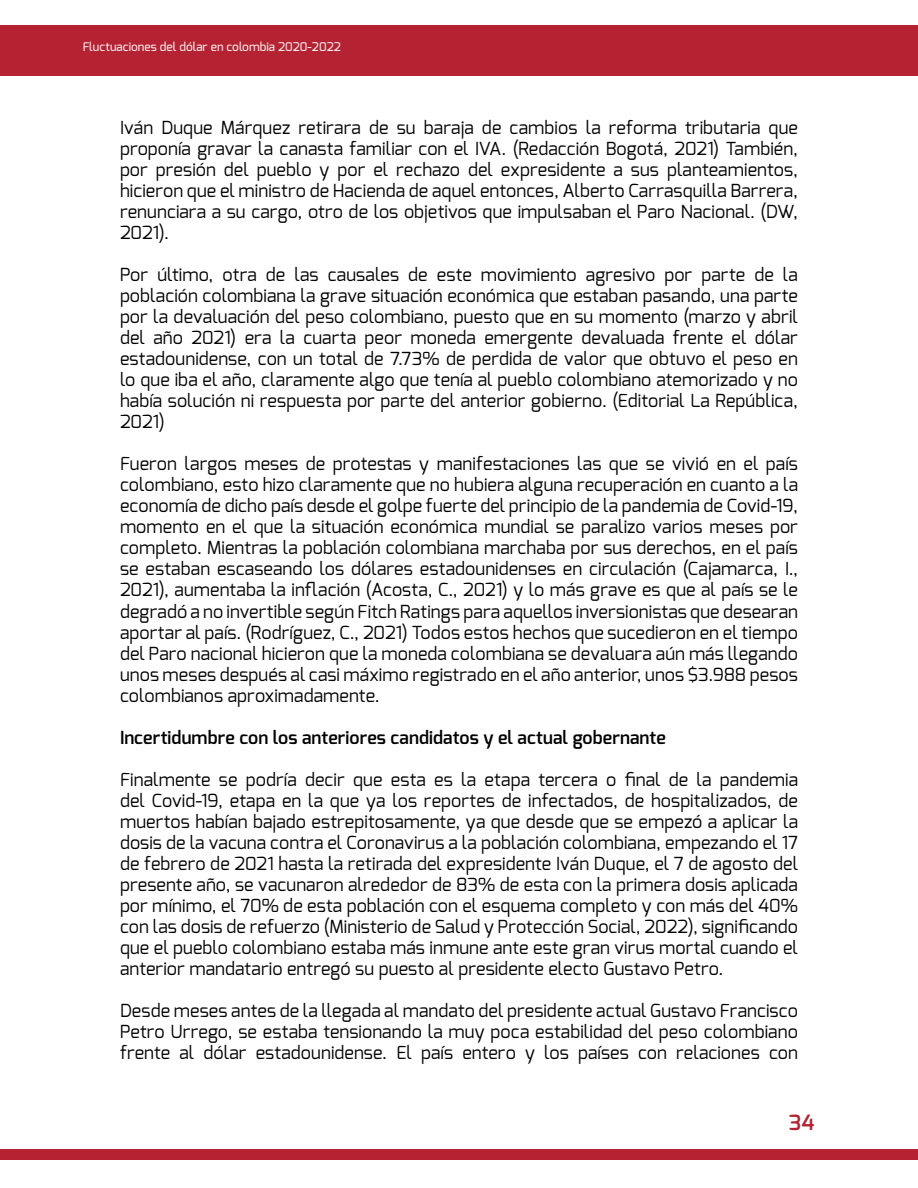
<style>
.page{position:relative;width:918px;height:1188px;background:#fff}
.page>*{position:absolute;margin:0;border:0;box-sizing:border-box;transform-origin:0 0}
.t1{font:600 21px "Exo";color:#b52232}
.t2{font:18px/21px "Exo";letter-spacing:.005em;color:#000;text-align:justify}
.t3{font:600 18px "Exo";letter-spacing:.005em;color:#000}
.t4{font:500 12px "Exo";color:#fff}
</style>
<div class="page">
<div style="left:0;top:25px;width:918px;height:51px;background:#b52232"></div>
<div style="left:0;top:1150px;width:918px;height:10px;background:#b52232"></div>
<p class="t4" style="left:82px;top:39px;width:260px">Fluctuaciones del dólar en colombia 2020-2022</p>
<p class="t2" style="left:120px;top:117px;width:680px">Iván Duque Márquez retirara de su baraja de cambios la reforma tributaria que proponía gravar la canasta familiar con el IVA. (Redacción Bogotá, 2021) También, por presión del pueblo y por el rechazo del expresidente a sus planteamientos, hicieron que el ministro de Hacienda de aquel entonces, Alberto Carrasquilla Barrera, renunciara a su cargo, otro de los objetivos que impulsaban el Paro Nacional. (DW, 2021).</p>
<p class="t2" style="left:120px;top:264px;width:680px">Por último, otra de las causales de este movimiento agresivo por parte de la población colombiana la grave situación económica que estaban pasando, una parte por la devaluación del peso colombiano, puesto que en su momento (marzo y abril del año 2021) era la cuarta peor moneda emergente devaluada frente el dólar estadounidense, con un total de 7.73% de perdida de valor que obtuvo el peso en lo que iba el año, claramente algo que tenía al pueblo colombiano atemorizado y no había solución ni respuesta por parte del anterior gobierno. (Editorial La República, 2021)</p>
<p class="t2" style="left:120px;top:453px;width:680px">Fueron largos meses de protestas y manifestaciones las que se vivió en el país colombiano, esto hizo claramente que no hubiera alguna recuperación en cuanto a la economía de dicho país desde el golpe fuerte del principio de la pandemia de Covid-19, momento en el que la situación económica mundial se paralizo varios meses por completo. Mientras la población colombiana marchaba por sus derechos, en el país se estaban escaseando los dólares estadounidenses en circulación (Cajamarca, I., 2021), aumentaba la inflación (Acosta, C., 2021) y lo más grave es que al país se le degradó a no invertible según Fitch Ratings para aquellos inversionistas que desearan aportar al país. (Rodríguez, C., 2021) Todos estos hechos que sucedieron en el tiempo del Paro nacional hicieron que la moneda colombiana se devaluara aún más llegando unos meses después al casi máximo registrado en el año anterior, unos $3.988 pesos colombianos aproximadamente.</p>
<p class="t3" style="left:120px;top:725px;width:547px">Incertidumbre con los anteriores candidatos y el actual gobernante</p>
<p class="t2" style="left:120px;top:768px;width:680px">Finalmente se podría decir que esta es la etapa tercera o final de la pandemia del Covid-19, etapa en la que ya los reportes de infectados, de hospitalizados, de muertos habían bajado estrepitosamente, ya que desde que se empezó a aplicar la dosis de la vacuna contra el Coronavirus a la población colombiana, empezando el 17 de febrero de 2021 hasta la retirada del expresidente Iván Duque, el 7 de agosto del presente año, se vacunaron alrededor de 83% de esta con la primera dosis aplicada por mínimo, el 70% de esta población con el esquema completo y con más del 40% con las dosis de refuerzo (Ministerio de Salud y Protección Social, 2022), significando que el pueblo colombiano estaba más inmune ante este gran virus mortal cuando el anterior mandatario entregó su puesto al presidente electo Gustavo Petro.</p>
<p class="t2" style="left:120px;top:1000px;width:679px">Desde meses antes de la llegada al mandato del presidente actual Gustavo Francisco Petro Urrego, se estaba tensionando la muy poca estabilidad del peso colombiano frente al dólar estadounidense. El país entero y los países con relaciones con</p>
<p class="t1" style="left:789px;top:1109px;width:27px">34</p>
</div>
